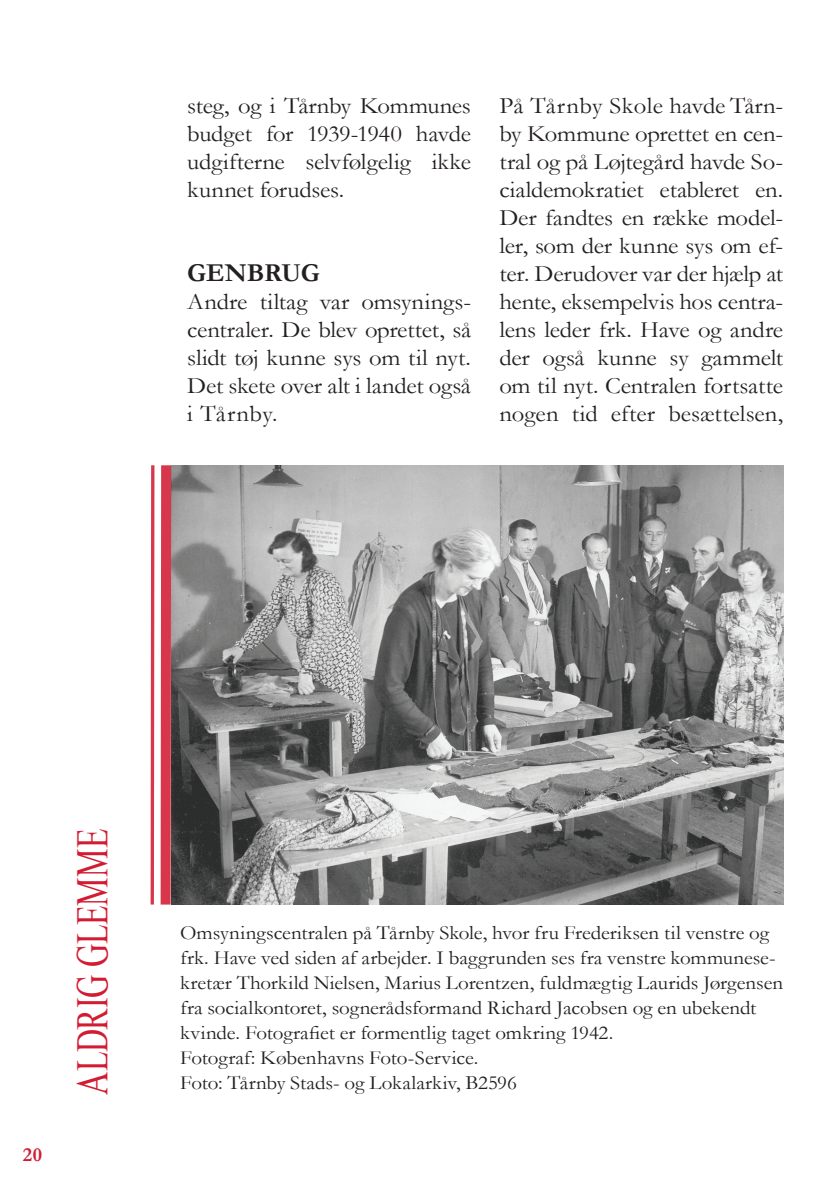
<style>
.page{position:relative;width:840px;height:1191px;background:#fff}
.page>*{position:absolute;margin:0;border:0;box-sizing:border-box;transform-origin:0 0}
.t1{font:44.8px "Times New Roman";letter-spacing:-.01em;color:#d31b32;scale:.71 1}
.t2{font:700 26px "Garamond";letter-spacing:-.01em;color:#231f20}
.t3{font:23.6px/28px "Garamond";letter-spacing:-.005em;color:#231f20;text-align:justify;scale:1.05 1}
.t4{font:20px/25px "Garamond";color:#231f20;scale:1.05 1}
.t5{font:700 20px "Garamond";color:#d31b32}
</style>
<div class="page">
<img style="left:171px;top:465px;width:611px;height:439px">
<div style="left:160px;top:465px;width:11px;height:439px;background:#d8364a"></div>
<svg style="left:150px;top:465px;width:4px;height:439px;background:#e06171"></svg>
<p class="t3" style="left:187px;top:91px;width:271px">steg, og i Tårnby Kommunes budget for 1939-1940 havde udgifterne selvfølgelig ikke kunnet forudses.</p>
<p class="t2" style="left:187px;top:255px;width:129px">GENBRUG</p>
<p class="t3" style="left:187px;top:287px;width:271px">Andre tiltag var omsynings&shy;centraler. De blev oprettet, så slidt tøj kunne sys om til nyt.<br>Det skete over alt i landet også i Tårnby.</p>
<p class="t3" style="left:499px;top:91px;width:271px">På Tårnby Skole havde Tårn&shy;by Kommune oprettet en cen&shy;tral og på Løjtegård havde So&shy;cialdemokratiet etableret en.<br>Der fandtes en række model&shy;ler, som der kunne sys om ef&shy;ter. Derudover var der hjælp at hente, eksempelvis hos centra&shy;lens leder frk. Have og andre der også kunne sy gammelt om til nyt. Centralen fortsatte nogen tid efter besættelsen,</p>
<p class="t5" style="left:23px;top:1140px;width:21px">20</p>
<h1 class="t1" style="left:62px;top:1095px;width:377px;rotate:-90deg">aldrig glemme</h1>
<p class="t4" style="left:180px;top:920px;width:575px">Omsyningscentralen på Tårnby Skole, hvor fru Frederiksen til venstre og frk. Have ved siden af arbejder. I baggrunden ses fra venstre kommunese&shy;kretær Thorkild Nielsen, Marius Lorentzen, fuldmægtig Laurids Jørgensen fra socialkontoret, sognerådsformand Richard Jacobsen og en ubekendt kvinde. Fotografiet er formentlig taget omkring 1942.<br>Fotograf: Københavns Foto-Service.<br>Foto: Tårnby Stads- og Lokalarkiv, B2596</p>
</div>
